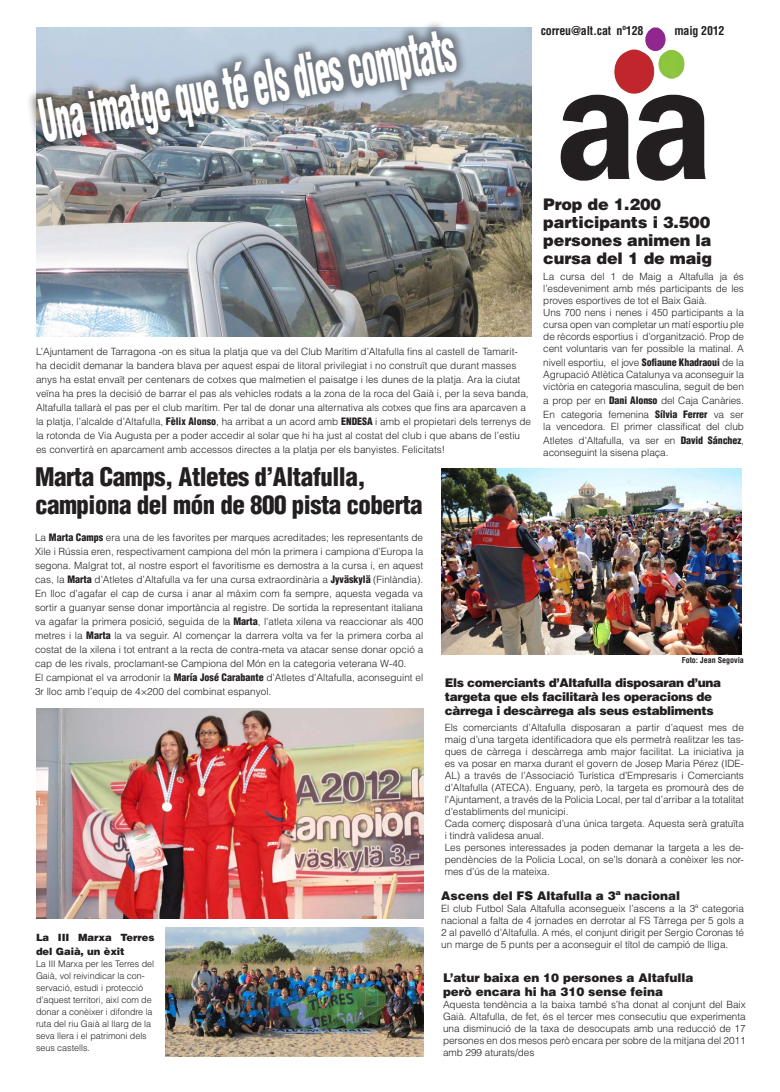
<style>
.page{position:relative;width:780px;height:1092px;background:#fff}
.page>*{position:absolute;margin:0;border:0;box-sizing:border-box;transform-origin:0 0}
.t1{font:900 condensed 57.4px "Helvetica LT Std";color:#fff;scale:.51 1}
.t2{font:900 condensed 25px/28px "Helvetica LT Std";letter-spacing:-.02em;color:#231f20}
.t3{font:900 16px/18px "Helvetica LT Std";letter-spacing:-.01em;color:#231f20}
.t4{font:900 12px/14px "Helvetica LT Std";letter-spacing:-.03em;color:#231f20}
.t5{font:900 12px/14px "Helvetica LT Std";letter-spacing:-.005em;color:#231f20}
.t6{font:700 condensed 12px "Helvetica LT Std";letter-spacing:-.015em;color:#231f20}
.t7{font:300 10px/12px "Helvetica LT Std";color:#231f20}
.t8{font:900 10px/14px "Helvetica LT Std";letter-spacing:-.005em;color:#231f20}
.t9{font:300 9px/12px "Helvetica LT Std";letter-spacing:-.005em;color:#231f20}
.t10{font:700 condensed 8px "Helvetica LT Std";color:#231f20}
.s1{font-weight:900;font-stretch:condensed}
</style>
<div class="page">
<img style="left:36px;top:708px;width:387px;height:210px">
<img style="left:560px;top:27px;width:146px;height:154px">
<img style="left:36px;top:27px;width:495px;height:309px">
<div style="left:25px;top:18px;width:444px;height:137px;background:#231f20;opacity:.49"></div>
<img style="left:441px;top:468px;width:300px;height:186px">
<img style="left:165px;top:927px;width:258px;height:129px">
<h1 class="t1" style="left:34px;top:86px;width:826px;rotate:-10deg">Una imatge que té els dies comptats</h1>
<p class="t6" style="left:540px;top:23px;width:104px">correu@alt.cat nº128</p>
<p class="t6" style="left:674px;top:23px;width:52px">maig 2012</p>
<p class="t7" style="left:36px;top:345px;width:496px;line-height:14px">L’Ajuntament de Tarragona -on es situa la platja que va del Club Marítim d’Altafulla fins al castell de Tamarit&shy;ha decidit demanar la bandera blava per aquest espai de litoral privilegiat i no construït que durant masses anys ha estat envaït per centenars de cotxes que malmetien el paisatge i les dunes de la platja. Ara la ciutat veïna ha pres la decisió de barrar el pas als vehicles rodats a la zona de la roca del Gaià i, per la seva banda, Altafulla tallarà el pas per el club marítim. Per tal de donar una alternativa als cotxes que fins ara aparcaven a la platja, l’alcalde d’Altafulla, <span class="s1">Fèlix Alonso</span>, ha arribat a un acord amb <span class="s1">ENDESA</span> i amb el propietari dels terrenys de la rotonda de Via Augusta per a poder accedir al solar que hi ha just al costat del club i que abans de l’estiu es convertirà en aparcament amb accessos directes a la platja per els banyistes. Felicitats!</p>
<h3 class="t3" style="left:543px;top:194px;width:170px">Prop de 1.200 participants i 3.500 persones animen la cursa del 1 de maig</h3>
<p class="t7" style="left:543px;top:270px;width:202px">La cursa del 1 de Maig a Altafulla ja és l’esdeveniment amb més participants de les proves esportives de tot el Baix Gaià.<br>Uns 700 nens i nenes i 450 participants a la cursa open van completar un matí esportiu ple de rècords esportius i d’organització. Prop de cent voluntaris van fer possible la matinal. A</p>
<p class="t7" style="left:543px;top:356px;width:202px;text-align:justify">nivell esportiu, el jove <span class="s1">Sofiaune Khadraoui</span> de la Agrupació Atlètica Catalunya va aconseguir la victòria en categoria masculina, seguit de ben</p>
<p class="t7" style="left:543px;top:393px;width:202px;line-height:14px">a prop per en <span class="s1">Dani Alonso</span> del Caja Canàries.<br>En categoria femenina <span class="s1">Sílvia Ferrer</span> va ser</p>
<p class="t7" style="left:543px;top:419px;width:202px;line-height:14px">la vencedora. El primer classificat del club<br>Atletes d’Altafulla, va ser en <span class="s1">David Sánchez</span>,</p>
<p class="t7" style="left:543px;top:446px;width:127px">aconseguint la sisena plaça.</p>
<h2 class="t2" style="left:35px;top:463px;width:389px">Marta Camps, Atletes d’Altafulla, campiona del món de 800 pista coberta</h2>
<p class="t7" style="left:35px;top:530px;width:390px;line-height:14px">La <span class="s1">Marta Camps</span> era una de les favorites per marques acreditades; les representants de Xile i Rússia eren, respectivament campiona del món la primera i campiona d’Europa la segona. Malgrat tot, al nostre esport el favoritisme es demostra a la cursa i, en aquest cas, la <span class="s1">Marta</span> d’Atletes d’Altafulla va fer una cursa extraordinària a <span class="s1">Jyväskylä</span> (Finlàndia).<br>En lloc d’agafar el cap de cursa i anar al màxim com fa sempre, aquesta vegada va sortir a guanyar sense donar importància al registre. De sortida la representant italiana va agafar la primera posició, seguida de la <span class="s1">Marta</span>, l’atleta xilena va reaccionar als 400 metres i la <span class="s1">Marta</span> la va seguir. Al començar la darrera volta va fer la primera corba al costat de la xilena i tot entrant a la recta de contra-meta va atacar sense donar opció a cap de les rivals, proclamant-se Campiona del Món en la categoria veterana W-40.<br>El campionat el va arrodonir la <span class="s1">María José Carabante</span> d’Atletes d’Altafulla, aconseguint el 3r lloc amb l’equip de 4×200 del combinat espanyol.</p>
<p class="t8" style="left:36px;top:930px;width:120px">La III Marxa Terres del Gaià, un èxit</p>
<p class="t9" style="left:36px;top:958px;width:120px">La III Marxa per les Terres del<br>Gaià, vol reivindicar la con&shy;servació, estudi i protecció d’aquest territori, així com de donar a conèixer i difondre la ruta del riu Gaià al llarg de la seva llera i el patrimoni dels seus castells.</p>
<p class="t10" style="left:681px;top:655px;width:64px">Foto: Jean Segovia</p>
<p class="t4" style="left:444px;top:675px;width:278px">Els comerciants d’Altafulla disposaran d’una targeta que els facilitarà les operacions de càrrega i descàrrega als seus establiments</p>
<p class="t7" style="left:444px;top:721px;width:301px">Els comerciants d’Altafulla disposaran a partir d’aquest mes de maig d’una targeta identificadora que els permetrà realitzar les tas&shy;ques de càrrega i descàrrega amb major facilitat. La iniciativa ja es va posar en marxa durant el govern de Josep Maria Pérez (IDE-AL) a través de l’Associació Turística d’Empresaris i Comerciants d’Altafulla (ATECA). Enguany, però, la targeta es promourà des de l’Ajuntament, a través de la Policia Local, per tal d’arribar a la totalitat d’establiments del municipi.<br>Cada comerç disposarà d’una única targeta. Aquesta serà gratuïta i tindrà validesa anual.<br>Les persones interessades ja poden demanar la targeta a les de&shy;pendències de la Policia Local, on se’ls donarà a conèixer les nor&shy;mes d’ús de la mateixa.</p>
<p class="t5" style="left:441px;top:888px;width:240px">Ascens del FS Altafulla a 3ª nacional</p>
<p class="t7" style="left:441px;top:902px;width:304px;text-align:justify">El club Futbol Sala Altafulla aconsegueix l’ascens a la 3ª categoria nacional a falta de 4 jornades en derrotar al FS Tàrrega per 5 gols a 2 al pavelló d’Altafulla. A més, el conjunt dirigit per Sergio Coronas té un marge de 5 punts per a aconseguir el títol de campió de lliga.</p>
<p class="t5" style="left:443px;top:970px;width:252px">L’atur baixa en 10 persones a Altafulla però encara hi ha 310 sense feina</p>
<p class="t7" style="left:443px;top:997px;width:304px;text-align:justify">Aquesta tendència a la baixa també s’ha donat al conjunt del Baix Gaià. Altafulla, de fet, és el tercer mes consecutiu que experimenta una disminució de la taxa de desocupats amb una reducció de 17 persones en dos mesos però encara per sobre de la mitjana del 2011 amb 299 aturats/des</p>
</div>
